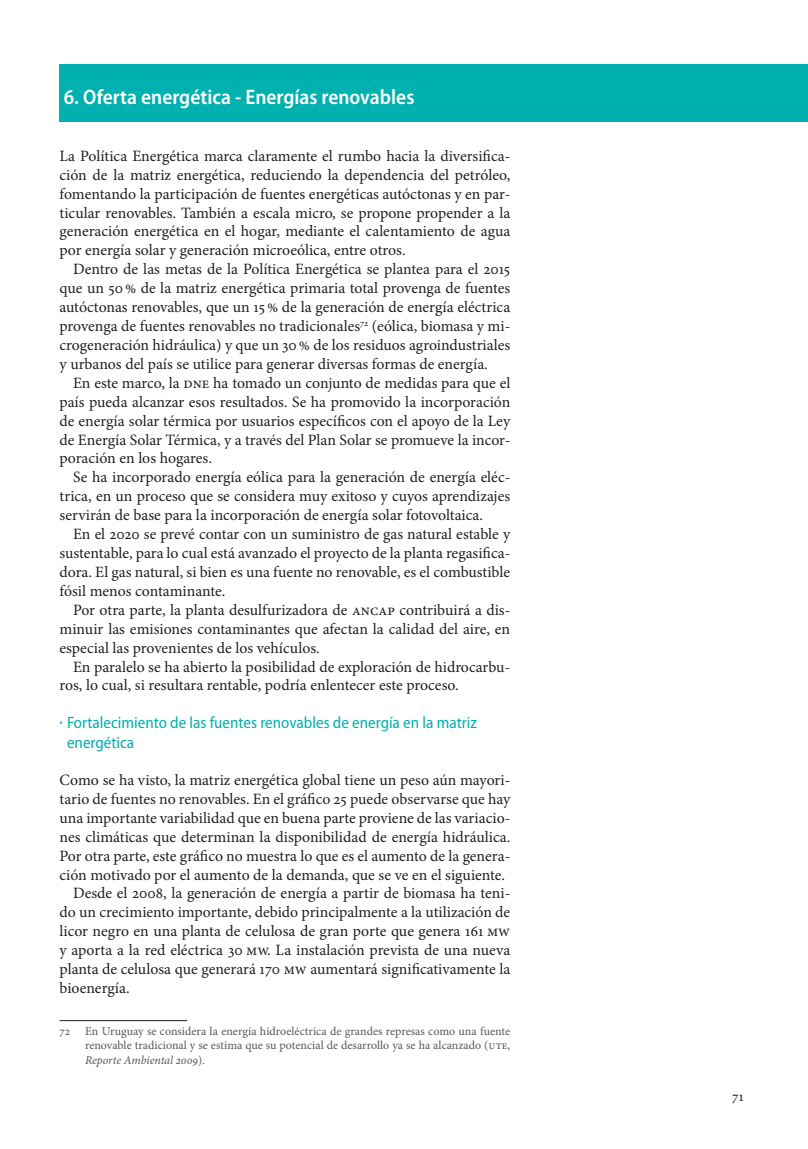
<style>
.page{position:relative;width:808px;height:1149px;background:#fff}
.page>*{position:absolute;margin:0;border:0;box-sizing:border-box;transform-origin:0 0}
.t1{font:600 semi-condensed 21px "Myriad Pro";color:#fff}
.t2{font:semi-condensed 16.5px/19.8px "Myriad Pro";color:#00b1b0}
.t3{font:15.75px/18.9px "Minion Pro";letter-spacing:-.005em;color:#231f20;text-align:justify}
.t4{font:14.25px "Minion Pro";color:#231f20}
.t5{font:12px/14.4px "Minion Pro";color:#57585a;text-align:justify}
.s1{font-style:italic}
</style>
<div class="page">
<div style="left:59px;top:64px;width:749px;height:58px;background:#00b1b0"></div>
<hr style="left:60px;top:1020px;width:127px;height:1px;background:#231f20">
<h1 class="t1" style="left:64px;top:85px;width:352px">6. Oferta energética - Energías renovables</h1>
<p class="t3" style="left:60px;top:146px;width:452px">La Política Energética marca claramente el rumbo hacia la diversifica&shy;ción de la matriz energética, reduciendo la dependencia del petróleo, fomentando la participación de fuentes energéticas autóctonas y en par&shy;ticular renovables. También a escala micro, se propone propender a la generación energética en el hogar, mediante el calentamiento de agua por energía solar y generación microeólica, entre otros.</p>
<p class="t3" style="left:60px;top:260px;width:452px;text-indent:14px">Dentro de las metas de la Política Energética se plantea para el 2015 que un 50% de la matriz energética primaria total provenga de fuentes autóctonas renovables, que un 15% de la generación de energía eléctrica provenga de fuentes renovables no tradicionales<sup>72</sup> (eólica, biomasa y mi&shy;crogeneración hidráulica) y que un 30% de los residuos agroindustriales y urbanos del país se utilice para generar diversas formas de energía.</p>
<p class="t3" style="left:60px;top:373px;width:452px;text-indent:14px">En este marco, la dne ha tomado un conjunto de medidas para que el país pueda alcanzar esos resultados. Se ha promovido la incorporación de energía solar térmica por usuarios específicos con el apoyo de la Ley de Energía Solar Térmica, y a través del Plan Solar se promueve la incor&shy;poración en los hogares.</p>
<p class="t3" style="left:60px;top:468px;width:452px;text-indent:14px">Se ha incorporado energía eólica para la generación de energía eléc&shy;trica, en un proceso que se considera muy exitoso y cuyos aprendizajes servirán de base para la incorporación de energía solar fotovoltaica.</p>
<p class="t3" style="left:60px;top:524px;width:452px;text-indent:14px">En el 2020 se prevé contar con un suministro de gas natural estable y sustentable, para lo cual está avanzado el proyecto de la planta regasifica&shy;dora. El gas natural, si bien es una fuente no renovable, es el combustible fósil menos contaminante.</p>
<p class="t3" style="left:60px;top:600px;width:452px;text-indent:14px">Por otra parte, la planta desulfurizadora de ancap contribuirá a dis&shy;minuir las emisiones contaminantes que afectan la calidad del aire, en especial las provenientes de los vehículos.</p>
<p class="t3" style="left:60px;top:657px;width:452px;text-indent:14px">En paralelo se ha abierto la posibilidad de exploración de hidrocarbu&shy;ros, lo cual, si resultara rentable, podría enlentecer este proceso.</p>
<p class="t2" style="left:67px;top:713px;width:411px;text-indent:-8px">· Fortalecimiento de las fuentes renovables de energía en la matriz energética</p>
<p class="t3" style="left:60px;top:770px;width:452px">Como se ha visto, la matriz energética global tiene un peso aún mayori-</p>
<p class="t3" style="left:60px;top:789px;width:452px">tario de fuentes no renovables. En el gráfico 25 puede observarse que hay</p>
<p class="t3" style="left:60px;top:808px;width:452px">una importante variabilidad que en buena parte proviene de las variacio-</p>
<p class="t3" style="left:60px;top:827px;width:452px">nes climáticas que determinan la disponibilidad de energía hidráulica.</p>
<p class="t3" style="left:60px;top:846px;width:452px">Por otra parte, este gráfico no muestra lo que es el aumento de la genera-</p>
<p class="t3" style="left:60px;top:864px;width:447px">ción motivado por el aumento de la demanda, que se ve en el siguiente.</p>
<p class="t3" style="left:73px;top:883px;width:439px">Desde el 2008, la generación de energía a partir de biomasa ha teni-</p>
<p class="t3" style="left:60px;top:902px;width:452px">do un crecimiento importante, debido principalmente a la utilización de</p>
<p class="t3" style="left:60px;top:921px;width:452px">licor negro en una planta de celulosa de gran porte que genera 161 mw</p>
<p class="t3" style="left:60px;top:940px;width:452px">y aporta a la red eléctrica 30 mw. La instalación prevista de una nueva</p>
<p class="t3" style="left:60px;top:959px;width:452px">planta de celulosa que generará 170 mw aumentará significativamente la</p>
<p class="t3" style="left:60px;top:978px;width:72px">bioenergía.</p>
<p class="t5" style="left:85px;top:1023px;width:427px;text-indent:-26px">72 En Uruguay se considera la energía hidroeléctrica de grandes represas como una fuente renovable tradicional y se estima que su potencial de desarrollo ya se ha alcanzado (ute, <span class="s1">Reporte Ambiental 2009</span>).</p>
<p class="t4" style="left:732px;top:1086px;width:13px">71</p>
</div>
